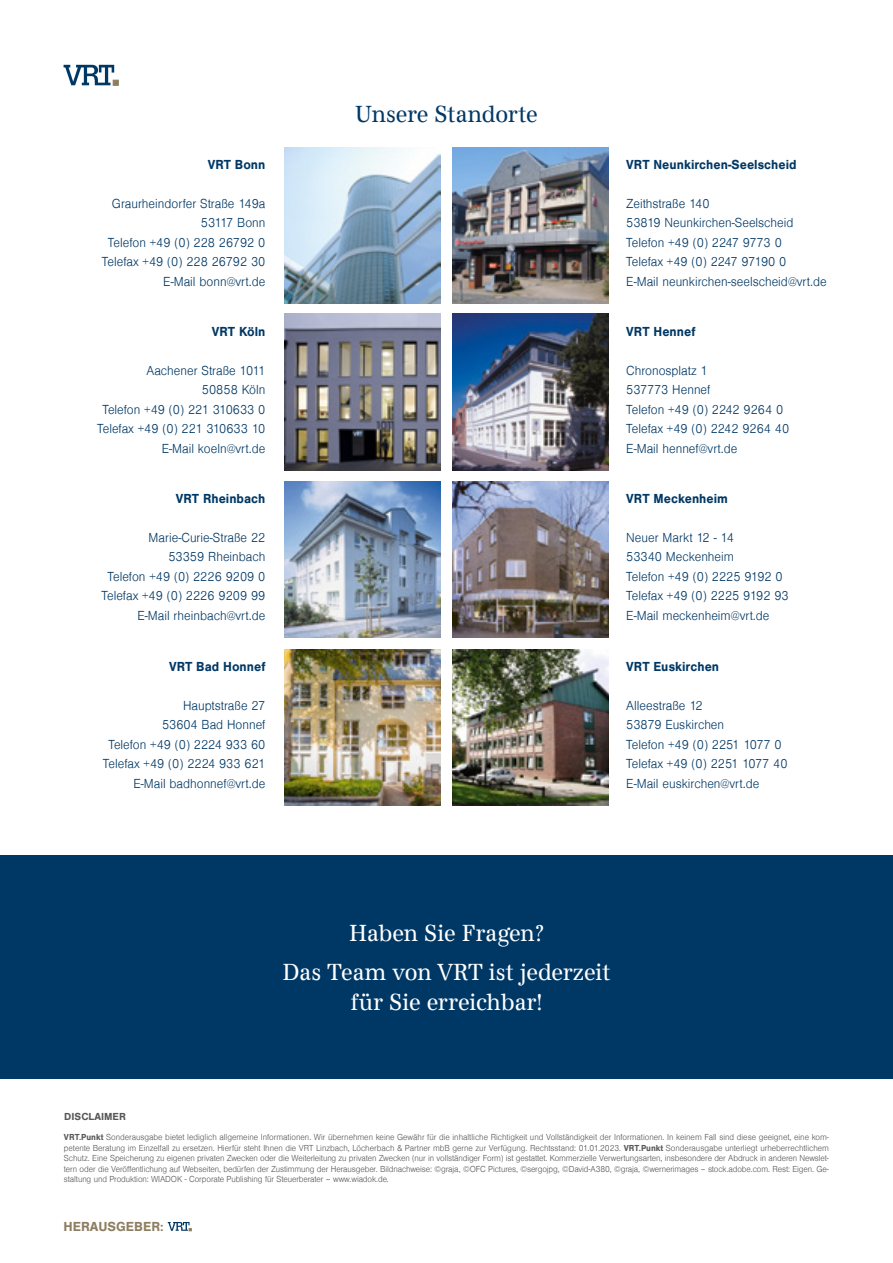
<style>
.page{position:relative;width:893px;height:1263px;background:#fff}
.page>*{position:absolute;margin:0;border:0;box-sizing:border-box;transform-origin:0 0}
.t1{font:24px/39px "Antiqua Sys Nr";color:#fff;text-align:center}
.t2{font:24px "Antiqua Sys Nr";letter-spacing:-.005em;color:#003865}
.t3{font:300 13.5px/19.5px "Sans Pro";color:#003865;text-align:right;scale:.95 1}
.t4{font:700 13.5px "Sans Pro";letter-spacing:.005em;color:#003865;scale:.95 1}
.t5{font:700 13.5px "Sans Pro";color:#8e7e61}
.t6{font:700 10.5px "Sans Pro";color:#575756}
.t7{font:300 9px/10.5px "Sans Pro";letter-spacing:-.01em;color:#575756;text-align:justify;scale:.95 1}
.s1{font-weight:700}
</style>
<div class="page">
<div style="left:0;top:856px;width:893px;height:223px;background:#003865"></div>
<img style="left:284px;top:147px;width:157px;height:156px">
<img style="left:284px;top:314px;width:157px;height:156px">
<img style="left:284px;top:481px;width:157px;height:156px">
<img style="left:452px;top:649px;width:157px;height:156px">
<img style="left:452px;top:314px;width:157px;height:156px">
<img style="left:452px;top:147px;width:157px;height:156px">
<img style="left:452px;top:481px;width:157px;height:156px">
<img style="left:284px;top:649px;width:157px;height:156px">
<svg style="left:64px;top:65px;width:55px;height:21px"></svg>
<svg style="left:168px;top:1222px;width:23px;height:9px"></svg>
<h2 class="t4" style="left:208px;top:157px;width:62px">VRT Bonn</h2>
<h2 class="t3" style="left:102px;top:194px;width:174px">Graurheindorfer Straße 149a<br>53117 Bonn<br>Telefon +49 (0) 228 26792 0<br>Telefax +49 (0) 228 26792 30<br>E-Mail bonn@vrt.de</h2>
<h2 class="t4" style="left:212px;top:323px;width:58px">VRT Köln</h2>
<h2 class="t3" style="left:97px;top:361px;width:179px">Aachener Straße 1011<br>50858 Köln<br>Telefon +49 (0) 221 310633 0<br>Telefax +49 (0) 221 310633 10<br>E-Mail koeln@vrt.de</h2>
<h2 class="t4" style="left:176px;top:491px;width:96px">VRT Rheinbach</h2>
<h2 class="t3" style="left:102px;top:528px;width:174px">Marie-Curie-Straße 22<br>53359 Rheinbach<br>Telefon +49 (0) 2226 9209 0<br>Telefax +49 (0) 2226 9209 99<br>E-Mail rheinbach@vrt.de</h2>
<h2 class="t4" style="left:169px;top:659px;width:103px">VRT Bad Honnef</h2>
<h2 class="t3" style="left:103px;top:696px;width:173px">Hauptstraße 27<br>53604 Bad Honnef<br>Telefon +49 (0) 2224 933 60<br>Telefax +49 (0) 2224 933 621<br>E-Mail badhonnef@vrt.de</h2>
<h1 class="t2" style="left:355px;top:100px;width:184px">Unsere Standorte</h1>
<h2 class="t4" style="left:626px;top:157px;width:181px">VRT Neunkirchen-Seelscheid</h2>
<h2 class="t3" style="left:626px;top:194px;width:213px;text-align:left">Zeithstraße 140<br>53819 Neunkirchen-Seelscheid<br>Telefon +49 (0) 2247 9773 0<br>Telefax +49 (0) 2247 97190 0<br>E-Mail neunkirchen-seelscheid@vrt.de</h2>
<h2 class="t4" style="left:626px;top:323px;width:74px">VRT Hennef</h2>
<h2 class="t3" style="left:626px;top:361px;width:173px;text-align:left">Chronosplatz 1<br>537773 Hennef<br>Telefon +49 (0) 2242 9264 0<br>Telefax +49 (0) 2242 9264 40<br>E-Mail hennef@vrt.de</h2>
<h2 class="t4" style="left:626px;top:491px;width:109px">VRT Meckenheim</h2>
<h2 class="t3" style="left:626px;top:528px;width:172px;text-align:left">Neuer Markt 12 - 14<br>53340 Meckenheim<br>Telefon +49 (0) 2225 9192 0<br>Telefax +49 (0) 2225 9192 93<br>E-Mail meckenheim@vrt.de</h2>
<h2 class="t4" style="left:626px;top:659px;width:99px">VRT Euskirchen</h2>
<h2 class="t3" style="left:626px;top:696px;width:171px;text-align:left">Alleestraße 12<br>53879 Euskirchen<br>Telefon +49 (0) 2251 1077 0<br>Telefax +49 (0) 2251 1077 40<br>E-Mail euskirchen@vrt.de</h2>
<p class="t6" style="left:64px;top:1111px;width:63px">DISCLAIMER</p>
<h1 class="t1" style="left:283px;top:914px;width:329px">Haben Sie Fragen?<br>Das Team von VRT ist jederzeit</h1>
<h1 class="t1" style="left:350px;top:983px;width:193px">für Sie erreichbar!</h1>
<p class="t7" style="left:64px;top:1132px;width:807px"><span class="s1">VRT.Punkt</span> Sonderausgabe bietet lediglich allgemeine Informationen. Wir übernehmen keine Gewähr für die inhaltliche Richtigkeit und Vollständigkeit der Informationen. In keinem Fall sind diese geeignet, eine kom&shy;petente Beratung im Einzelfall zu ersetzen. Hierfür steht Ihnen die VRT Linzbach, Löcherbach &amp; Partner mbB gerne zur Verfügung. Rechtsstand: 01.01.2023. <span class="s1">VRT.Punkt</span> Sonderausgabe unterliegt urheberrechtlichem Schutz. Eine Speicherung zu eigenen privaten Zwecken oder die Weiterleitung zu privaten Zwecken (nur in vollständiger Form) ist gestattet. Kommerzielle Verwertungsarten, insbesondere der Abdruck in anderen Newslet&shy;tern oder die Veröffentlichung auf Webseiten, bedürfen der Zustimmung der Herausgeber. Bildnachweise: ©graja, ©OFC Pictures, ©sergojpg, ©David-A380, ©graja, ©wernerimages – stock.adobe.com. Rest: Eigen. Ge&shy;staltung und Produktion: WIADOK - Corporate Publishing für Steuerberater – www.wiadok.de.</p>
<h2 class="t5" style="left:64px;top:1219px;width:102px">HERAUSGEBER:</h2>
</div>
